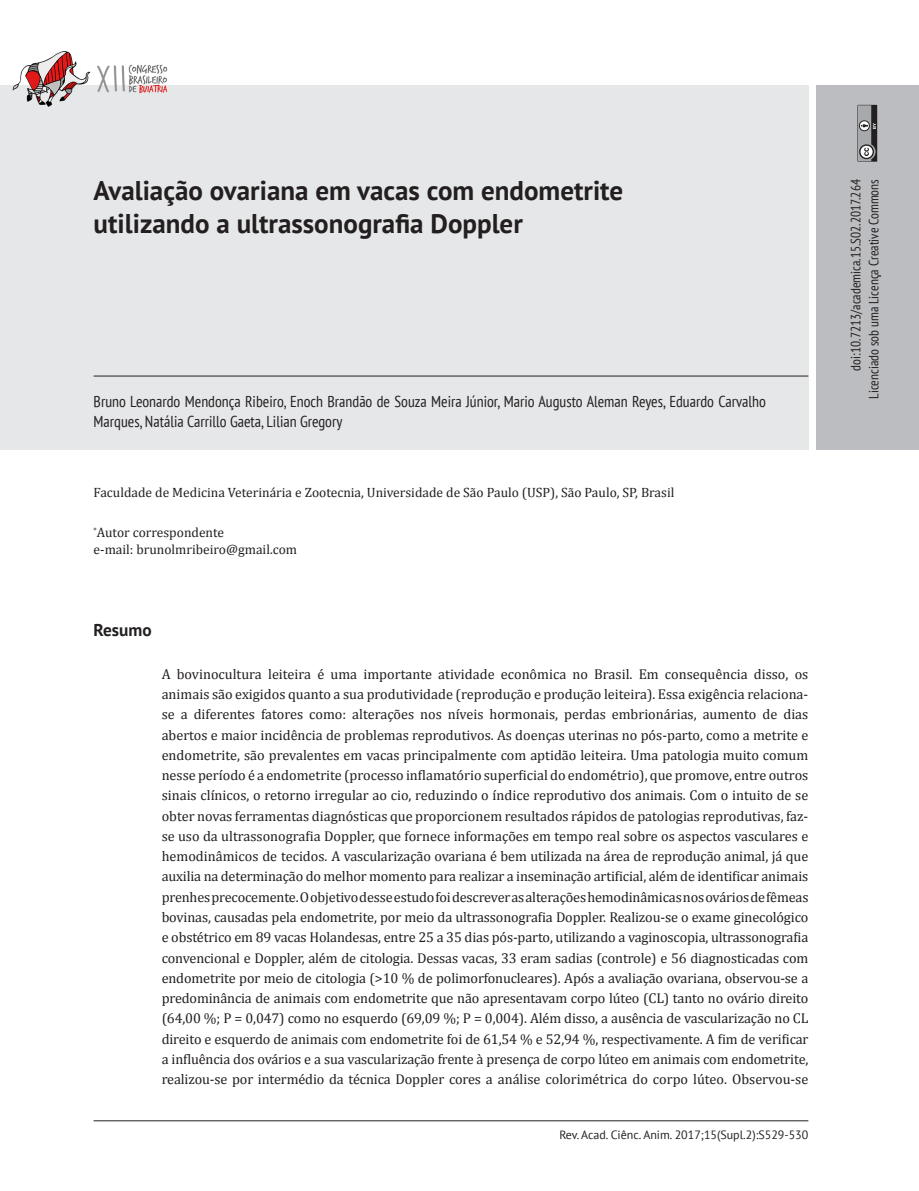
<style>
.page{position:relative;width:919px;height:1191px;background:#fff}
.page>*{position:absolute;margin:0;border:0;box-sizing:border-box;transform-origin:0 0}
.Título_Artigo{font:700 27px/33px "PT Sans";color:#231f20}
.t1{font:700 17.25px "PT Sans";color:#231f20}
.Nomes_-_Autores{font:condensed 15.75px/20.2px "PT Sans";color:#231f20}
.Texto_-_Resumo{font:14.25px/20.2px "Cambria";color:#231f20;text-align:justify}
.Corpo_de_texto_-_Rec{font:13.5px "Cambria";color:#231f20}
.t2{font:condensed 13.5px/18px "PT Sans";color:#231f20;text-align:right}
.Rodapé{font:12px "PT Sans";color:#231f20}
</style>
<div class="page">
<hr style="left:94px;top:1120px;width:714px;height:1px;background:#231f20">
<div style="left:0;top:85px;width:808px;height:365px;background:#e6e7e9"></div>
<div style="left:816px;top:85px;width:102px;height:365px;background:#bcbdc0"></div>
<svg style="left:857px;top:105px;width:20px;height:57px"></svg>
<img style="left:12px;top:51px;width:156px;height:56px">
<hr style="left:94px;top:376px;width:714px;height:1px;background:#231f20">
<p class="Título_Artigo" style="left:94px;top:174px;width:531px">Avaliação ovariana em vacas com endometrite utilizando a ultrassonografia Doppler</p>
<p class="Nomes_-_Autores" style="left:94px;top:391px;width:673px">Bruno Leonardo Mendonça Ribeiro, Enoch Brandão de Souza Meira Júnior, Mario Augusto Aleman Reyes, Eduardo Carvalho<br>Marques, Natália Carrillo Gaeta, Lilian Gregory</p>
<p class="Corpo_de_texto_-_Rec" style="left:94px;top:484px;width:582px">Faculdade de Medicina Veterinária e Zootecnia, Universidade de São Paulo (USP), São Paulo, SP, Brasil</p>
<p class="Corpo_de_texto_-_Rec" style="left:94px;top:524px;width:132px"><sup>*</sup>Autor correspondente</p>
<p class="Corpo_de_texto_-_Rec" style="left:94px;top:541px;width:205px">e-mail: brunolmribeiro@gmail.com</p>
<p class="t1" style="left:94px;top:619px;width:60px">Resumo</p>
<p class="Texto_-_Resumo" style="left:162px;top:664px;width:648px">A bovinocultura leiteira é uma importante atividade econômica no Brasil. Em consequência disso, os animais são exigidos quanto a sua produtividade (reprodução e produção leiteira). Essa exigência relaciona&shy;se a diferentes fatores como: alterações nos níveis hormonais, perdas embrionárias, aumento de dias abertos e maior incidência de problemas reprodutivos. As doenças uterinas no pós-parto, como a metrite e endometrite, são prevalentes em vacas principalmente com aptidão leiteira. Uma patologia muito comum nesse período é a endometrite (processo inflamatório superficial do endométrio), que promove, entre outros sinais clínicos, o retorno irregular ao cio, reduzindo o índice reprodutivo dos animais. Com o intuito de se obter novas ferramentas diagnósticas que proporcionem resultados rápidos de patologias reprodutivas, faz&shy;se uso da ultrassonografia Doppler, que fornece informações em tempo real sobre os aspectos vasculares e hemodinâmicos de tecidos. A vascularização ovariana é bem utilizada na área de reprodução animal, já que auxilia na determinação do melhor momento para realizar a inseminação artificial, além de identificar animais prenhes precocemente. O objetivo desse estudo foi descrever as alterações hemodinâmicas nos ovários de fêmeas bovinas, causadas pela endometrite, por meio da ultrassonografia Doppler. Realizou-se o exame ginecológico e obstétrico em 89 vacas Holandesas, entre 25 a 35 dias pós-parto, utilizando a vaginoscopia, ultrassonografia convencional e Doppler, além de citologia. Dessas vacas, 33 eram sadias (controle) e 56 diagnosticadas com endometrite por meio de citologia (&gt;10 % de polimorfonucleares). Após a avaliação ovariana, observou-se a predominância de animais com endometrite que não apresentavam corpo lúteo (CL) tanto no ovário direito (64,00 %; P = 0,047) como no esquerdo (69,09 %; P = 0,004). Além disso, a ausência de vascularização no CL direito e esquerdo de animais com endometrite foi de 61,54 % e 52,94 %, respectivamente. A fim de verificar a influência dos ovários e a sua vascularização frente à presença de corpo lúteo em animais com endometrite, realizou-se por intermédio da técnica Doppler cores a análise colorimétrica do corpo lúteo. Observou-se</p>
<p class="Rodapé" style="left:559px;top:1126px;width:250px">Rev. Acad. Ciênc. Anim. 2017;15(Supl.2):S529-530</p>
<p class="t2" style="left:846px;top:399px;width:221px;rotate:-90deg">doi:10.7213/academica.15.S02.2017.264<br>Licenciado sob uma Licença Creative Commons</p>
</div>
